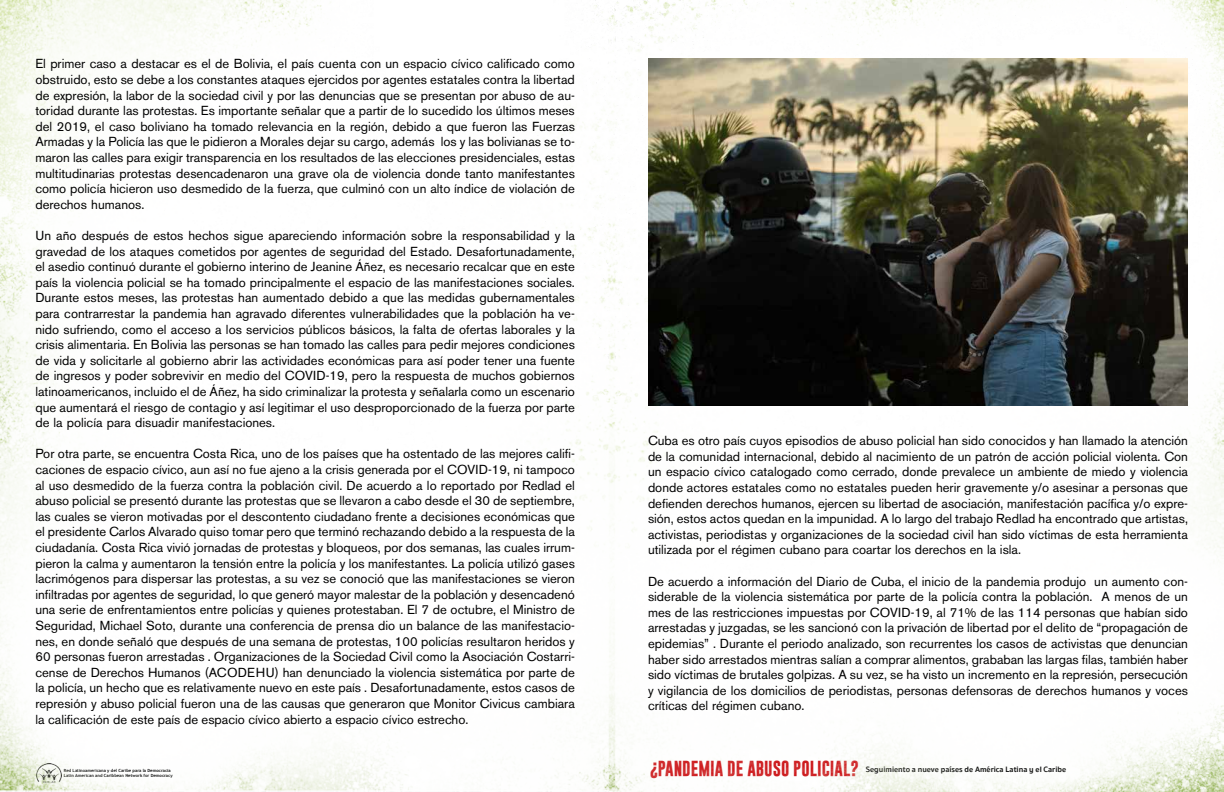
<style>
.page{position:relative;width:1224px;height:792px;background:#fff}
.page>*{position:absolute;margin:0;border:0;box-sizing:border-box;transform-origin:0 0}
.t1{font:13px/15.6px "Akzidenz Grotesk BE";color:#000;text-align:justify}
.t2{font:700 8px "Sukhumvit Set";color:#000}
.t3{font:700 4.3px/5.1px "Trebuchet MS";color:#000}
.s1{font-family:"Gobold";font-size:15.7px;color:#cd171a}
</style>
<div class="page">
<img style="left:0;top:0;width:1224px;height:792px">
<img style="left:648px;top:59px;width:540px;height:347px">
<p class="t1" style="left:35px;top:56px;width:541px">El primer caso a destacar es el de Bolivia, el país cuenta con un espacio cívico calificado como obstruido, esto se debe a los constantes ataques ejercidos por agentes estatales contra la libertad de expresión, la labor de la sociedad civil y por las denuncias que se presentan por abuso de au&shy;toridad durante las protestas. Es importante señalar que a partir de lo sucedido los últimos meses del 2019, el caso boliviano ha tomado relevancia en la región, debido a que fueron las Fuerzas Armadas y la Policía las que le pidieron a Morales dejar su cargo, además los y las bolivianas se to&shy;maron las calles para exigir transparencia en los resultados de las elecciones presidenciales, estas multitudinarias protestas desencadenaron una grave ola de violencia donde tanto manifestantes como policía hicieron uso desmedido de la fuerza, que culminó con un alto índice de violación de derechos humanos.</p>
<p class="t1" style="left:35px;top:228px;width:541px">Un año después de estos hechos sigue apareciendo información sobre la responsabilidad y la gravedad de los ataques cometidos por agentes de seguridad del Estado. Desafortunadamente, el asedio continuó durante el gobierno interino de Jeanine Áñez, es necesario recalcar que en este país la violencia policial se ha tomado principalmente el espacio de las manifestaciones sociales.<br>Durante estos meses, las protestas han aumentado debido a que las medidas gubernamentales para contrarrestar la pandemia han agravado diferentes vulnerabilidades que la población ha ve&shy;nido sufriendo, como el acceso a los servicios públicos básicos, la falta de ofertas laborales y la crisis alimentaria. En Bolivia las personas se han tomado las calles para pedir mejores condiciones de vida y solicitarle al gobierno abrir las actividades económicas para así poder tener una fuente de ingresos y poder sobrevivir en medio del COVID-19, pero la respuesta de muchos gobiernos latinoamericanos, incluido el de Áñez, ha sido criminalizar la protesta y señalarla como un escenario que aumentará el riesgo de contagio y así legitimar el uso desproporcionado de la fuerza por parte de la policía para disuadir manifestaciones.</p>
<p class="t1" style="left:35px;top:446px;width:541px">Por otra parte, se encuentra Costa Rica, uno de los países que ha ostentado de las mejores califi&shy;caciones de espacio cívico, aun así no fue ajeno a la crisis generada por el COVID-19, ni tampoco al uso desmedido de la fuerza contra la población civil. De acuerdo a lo reportado por Redlad el abuso policial se presentó durante las protestas que se llevaron a cabo desde el 30 de septiembre, las cuales se vieron motivadas por el descontento ciudadano frente a decisiones económicas que el presidente Carlos Alvarado quiso tomar pero que terminó rechazando debido a la respuesta de la ciudadanía. Costa Rica vivió jornadas de protestas y bloqueos, por dos semanas, las cuales irrum&shy;pieron la calma y aumentaron la tensión entre la policía y los manifestantes. La policía utilizó gases lacrimógenos para dispersar las protestas, a su vez se conoció que las manifestaciones se vieron infiltradas por agentes de seguridad, lo que generó mayor malestar de la población y desencadenó una serie de enfrentamientos entre policías y quienes protestaban. El 7 de octubre, el Ministro de Seguridad, Michael Soto, durante una conferencia de prensa dio un balance de las manifestacio&shy;nes, en donde señaló que después de una semana de protestas, 100 policías resultaron heridos y 60 personas fueron arrestadas . Organizaciones de la Sociedad Civil como la Asociación Costarri&shy;cense de Derechos Humanos (ACODEHU) han denunciado la violencia sistemática por parte de la policía, un hecho que es relativamente nuevo en este país . Desafortunadamente, estos casos de represión y abuso policial fueron una de las causas que generaron que Monitor Civicus cambiara la calificación de este país de espacio cívico abierto a espacio cívico estrecho.</p>
<p class="t1" style="left:648px;top:433px;width:542px">Cuba es otro país cuyos episodios de abuso policial han sido conocidos y han llamado la atención de la comunidad internacional, debido al nacimiento de un patrón de acción policial violenta. Con un espacio cívico catalogado como cerrado, donde prevalece un ambiente de miedo y violencia donde actores estatales como no estatales pueden herir gravemente y/o asesinar a personas que defienden derechos humanos, ejercen su libertad de asociación, manifestación pacífica y/o expre&shy;sión, estos actos quedan en la impunidad. A lo largo del trabajo Redlad ha encontrado que artistas, activistas, periodistas y organizaciones de la sociedad civil han sido víctimas de esta herramienta utilizada por el régimen cubano para coartar los derechos en la isla.</p>
<p class="t1" style="left:648px;top:573px;width:542px">De acuerdo a información del Diario de Cuba, el inicio de la pandemia produjo un aumento con&shy;siderable de la violencia sistemática por parte de la policía contra la población. A menos de un mes de las restricciones impuestas por COVID-19, al 71% de las 114 personas que habían sido arrestadas y juzgadas, se les sancionó con la privación de libertad por el delito de “propagación de epidemias” . Durante el periodo analizado, son recurrentes los casos de activistas que denuncian haber sido arrestados mientras salían a comprar alimentos, grababan las largas filas, también haber sido víctimas de brutales golpizas. A su vez, se ha visto un incremento en la represión, persecución y vigilancia de los domicilios de periodistas, personas defensoras de derechos humanos y voces críticas del régimen cubano.</p>
<p class="t3" style="left:64px;top:768px;width:110px">Red Latinoamericana y del Caribe para la Democracia<br>Latin American and Caribbean Network for Democracy</p>
<p class="t2" style="left:650px;top:764px;width:418px"><span class="s1">¿PANDEMIA DE ABUSO POLICIAL?</span> Seguimiento a nueve países de América Latina y el Caribe</p>
</div>
